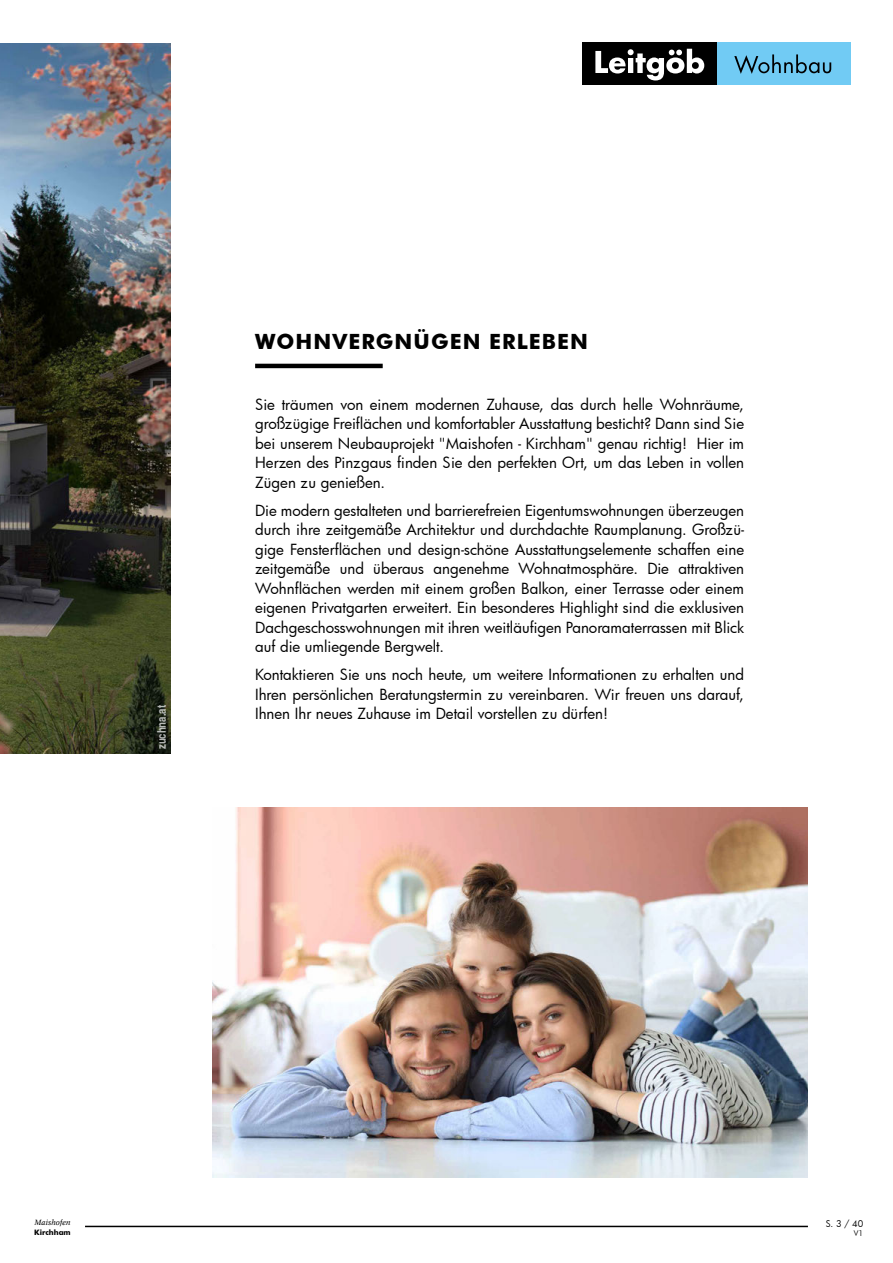
<style>
.page{position:relative;width:893px;height:1263px;background:#fff}
.page>*{position:absolute;margin:0;border:0;box-sizing:border-box;transform-origin:0 0}
.t1{font:700 21px "Futura BT";letter-spacing:.05em;color:#000}
.t2{font:15px/19.5px "Futura";color:#000;text-align:justify}
.t3{font:700 12px "Helvetica LT Std";color:#fff;scale:.8 1}
.t4{font:9px "Futura";color:#000}
.t5{font:7.5px "Concorde BE Italic Os F";color:#000}
.t6{font:700 7.5px "Futura BT";color:#000}
.t7{font:7.5px "Futura";color:#000}
</style>
<div class="page">
<div style="left:716px;top:43px;width:134px;height:42px;background:#71cbf4"></div>
<div style="left:582px;top:43px;width:134px;height:42px;background:#000"></div>
<svg style="left:595px;top:49px;width:109px;height:31px"></svg>
<svg style="left:734px;top:54px;width:97px;height:20px"></svg>
<hr style="left:85px;top:1226px;width:723px;height:1px;background:#000">
<img style="left:0;top:43px;width:170px;height:710px">
<hr style="left:255px;top:364px;width:128px;height:4px;background:#000">
<img style="left:213px;top:808px;width:595px;height:370px">
<p class="t3" style="left:154px;top:749px;width:57px;rotate:-90deg">zuchna.at</p>
<h1 class="t1" style="left:255px;top:329px;width:334px">WOHNVERGNÜGEN ERLEBEN</h1>
<p class="t2" style="left:255px;top:394px;width:490px">Sie träumen von einem modernen Zuhause, das durch helle Wohnräume, großzügige Freiflächen und komfortabler Ausstattung besticht? Dann sind Sie bei unserem Neubauprojekt "Maishofen - Kirchham" genau richtig! Hier im Herzen des Pinzgaus finden Sie den perfekten Ort, um das Leben in vollen Zügen zu genießen.</p>
<p class="t2" style="left:255px;top:500px;width:490px">Die modern gestalteten und barrierefreien Eigentumswohnungen überzeugen durch ihre zeitgemäße Architektur und durchdachte Raumplanung. Großzü&shy;gige Fensterflächen und design-schöne Ausstattungselemente schaffen eine zeitgemäße und überaus angenehme Wohnatmosphäre. Die attraktiven Wohnflächen werden mit einem großen Balkon, einer Terrasse oder einem eigenen Privatgarten erweitert. Ein besonderes Highlight sind die exklusiven Dachgeschosswohnungen mit ihren weitläufigen Panoramaterrassen mit Blick auf die umliegende Bergwelt.</p>
<p class="t2" style="left:255px;top:665px;width:490px">Kontaktieren Sie uns noch heute, um weitere Informationen zu erhalten und Ihren persönlichen Beratungstermin zu vereinbaren. Wir freuen uns darauf, Ihnen Ihr neues Zuhause im Detail vorstellen zu dürfen!</p>
<p class="t5" style="left:34px;top:1218px;width:38px">Maishofen</p>
<p class="t6" style="left:34px;top:1227px;width:38px">Kirchham</p>
<p class="t4" style="left:826px;top:1217px;width:39px">S. 3 / 40</p>
<p class="t7" style="left:854px;top:1228px;width:11px">V1</p>
</div>
